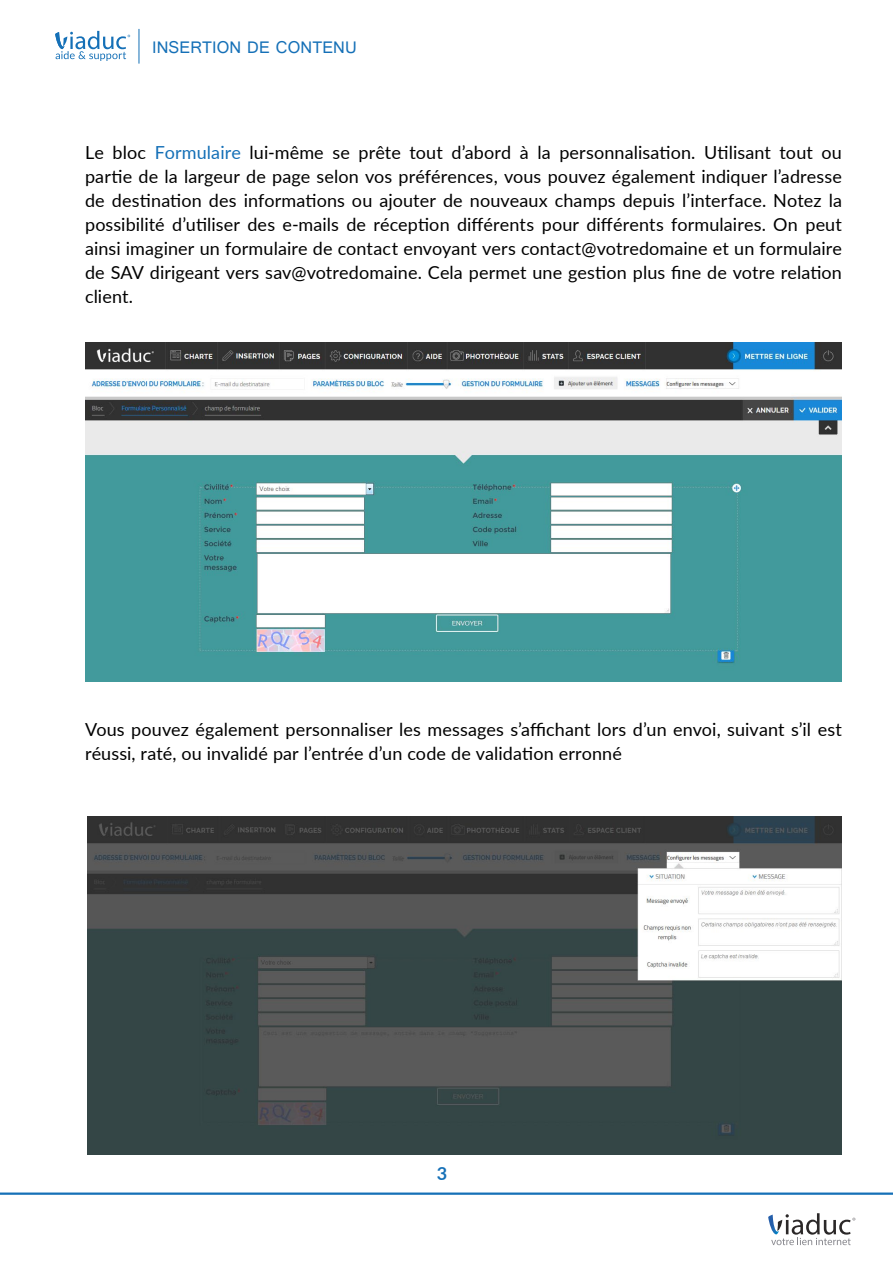
<style>
.page{position:relative;width:893px;height:1263px;background:#fff}
.page>*{position:absolute;margin:0;border:0;box-sizing:border-box;transform-origin:0 0}
.t1{font:18px/24px "Lato";letter-spacing:.005em;color:#000;text-align:justify}
.t2{font:18px "Raavi";letter-spacing:.01em;color:#1570b7}
.t3{font:700 18px "Lato";color:#1570b7}
.s1{color:#1570b7}
</style>
<div class="page">
<hr style="left:139px;top:29px;width:1px;height:35px;background:#1570b7">
<hr style="left:0;top:1192px;width:893px;height:3px;background:#1570b7">
<svg style="left:768px;top:1213px;width:87px;height:32px"></svg>
<svg style="left:55px;top:31px;width:75px;height:30px"></svg>
<img style="left:85px;top:342px;width:757px;height:340px">
<img style="left:88px;top:816px;width:754px;height:338px">
<p class="t2" style="left:152px;top:36px;width:206px">INSERTION DE CONTENU</p>
<p class="t1" style="left:85px;top:140px;width:758px">Le bloc <span class="s1">Formulaire</span> lui-même se prête tout d’abord à la personnalisation. Utilisant tout ou partie de la largeur de page selon vos préférences, vous pouvez également indiquer l’adresse de destination des informations ou ajouter de nouveaux champs depuis l’interface. Notez la possibilité d’utiliser des e-mails de réception différents pour différents formulaires. On peut ainsi imaginer un formulaire de contact envoyant vers contact@votredomaine et un formulaire de SAV dirigeant vers sav@votredomaine. Cela permet une gestion plus fine de votre relation client.</p>
<p class="t1" style="left:85px;top:717px;width:758px">Vous pouvez également personnaliser les messages s’affichant lors d’un envoi, suivant s’il est réussi, raté, ou invalidé par l’entrée d’un code de validation erronné</p>
<p class="t3" style="left:437px;top:1160px;width:12px">3</p>
</div>
